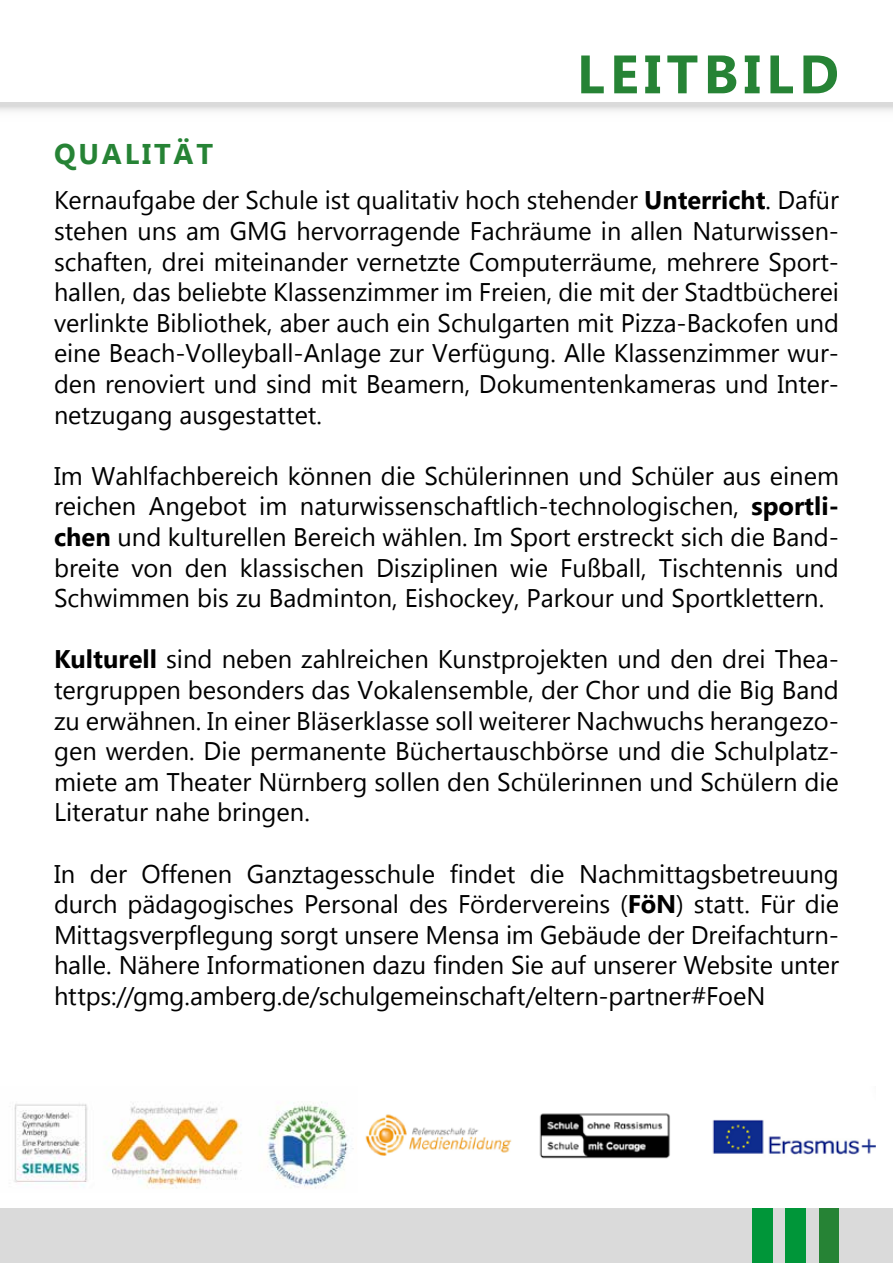
<style>
.page{position:relative;width:893px;height:1263px;background:#fff}
.page>*{position:absolute;margin:0;border:0;box-sizing:border-box;transform-origin:0 0}
.t1{font:700 54px "Gadugi";letter-spacing:.1em;color:#268335}
.t2{font:700 28.5px "Gadugi";letter-spacing:.1em;color:#268335}
.t3{font:25.5px/30.6px "Gadugi";color:#000;text-align:justify}
.s1{font-weight:700}
</style>
<div class="page">
<div style="left:0;top:1209px;width:893px;height:54px;background:#dadada"></div>
<img style="left:14px;top:1101px;width:340px;height:88px">
<img style="left:365px;top:1113px;width:511px;height:46px">
<div style="left:0;top:102px;width:893px;height:26px;background:linear-gradient(to bottom,#dfdfdf,#fff)"></div>
<div style="left:752px;top:1209px;width:20px;height:54px;background:#009639"></div>
<div style="left:786px;top:1209px;width:20px;height:54px;background:#009639"></div>
<div style="left:819px;top:1209px;width:20px;height:54px;background:#268335"></div>
<p class="t2" style="left:54px;top:136px;width:161px">QUALITÄT</p>
<h1 class="t1" style="left:577px;top:42px;width:264px">LEITBILD</h1>
<p class="t3" style="left:54px;top:185px;width:787px">Kernaufgabe der Schule ist qualitativ hoch stehender <span class="s1">Unterricht</span>. Dafür stehen uns am GMG hervorragende Fachräume in allen Naturwissen&shy;schaften, drei miteinander vernetzte Computerräume, mehrere Sport&shy;hallen, das beliebte Klassenzimmer im Freien, die mit der Stadtbücherei verlinkte Bibliothek, aber auch ein Schulgarten mit Pizza-Backofen und eine Beach-Volleyball-Anlage zur Verfügung. Alle Klassenzimmer wur&shy;den renoviert und sind mit Beamern, Dokumentenkameras und Inter&shy;netzugang ausgestattet.</p>
<p class="t3" style="left:54px;top:460px;width:786px">Im Wahlfachbereich können die Schülerinnen und Schüler aus einem reichen Angebot im naturwissenschaftlich-technologischen, <span class="s1">sportli&shy;chen</span> und kulturellen Bereich wählen. Im Sport erstreckt sich die Band&shy;breite von den klassischen Disziplinen wie Fußball, Tischtennis und Schwimmen bis zu Badminton, Eishockey, Parkour und Sportklettern.</p>
<p class="t3" style="left:54px;top:644px;width:786px"><span class="s1">Kulturell</span> sind neben zahlreichen Kunstprojekten und den drei Thea&shy;tergruppen besonders das Vokalensemble, der Chor und die Big Band zu erwähnen. In einer Bläserklasse soll weiterer Nachwuchs herangezo&shy;gen werden. Die permanente Büchertauschbörse und die Schulplatz&shy;miete am Theater Nürnberg sollen den Schülerinnen und Schülern die Literatur nahe bringen.</p>
<p class="t3" style="left:54px;top:858px;width:786px">In der Offenen Ganztagesschule findet die Nachmittagsbetreuung durch pädagogisches Personal des Fördervereins (<span class="s1">FöN</span>) statt. Für die Mittagsverpflegung sorgt unsere Mensa im Gebäude der Dreifachturn&shy;halle. Nähere Informationen dazu finden Sie auf unserer Website unter https://gmg.amberg.de/schulgemeinschaft/eltern-partner#FoeN</p>
</div>
